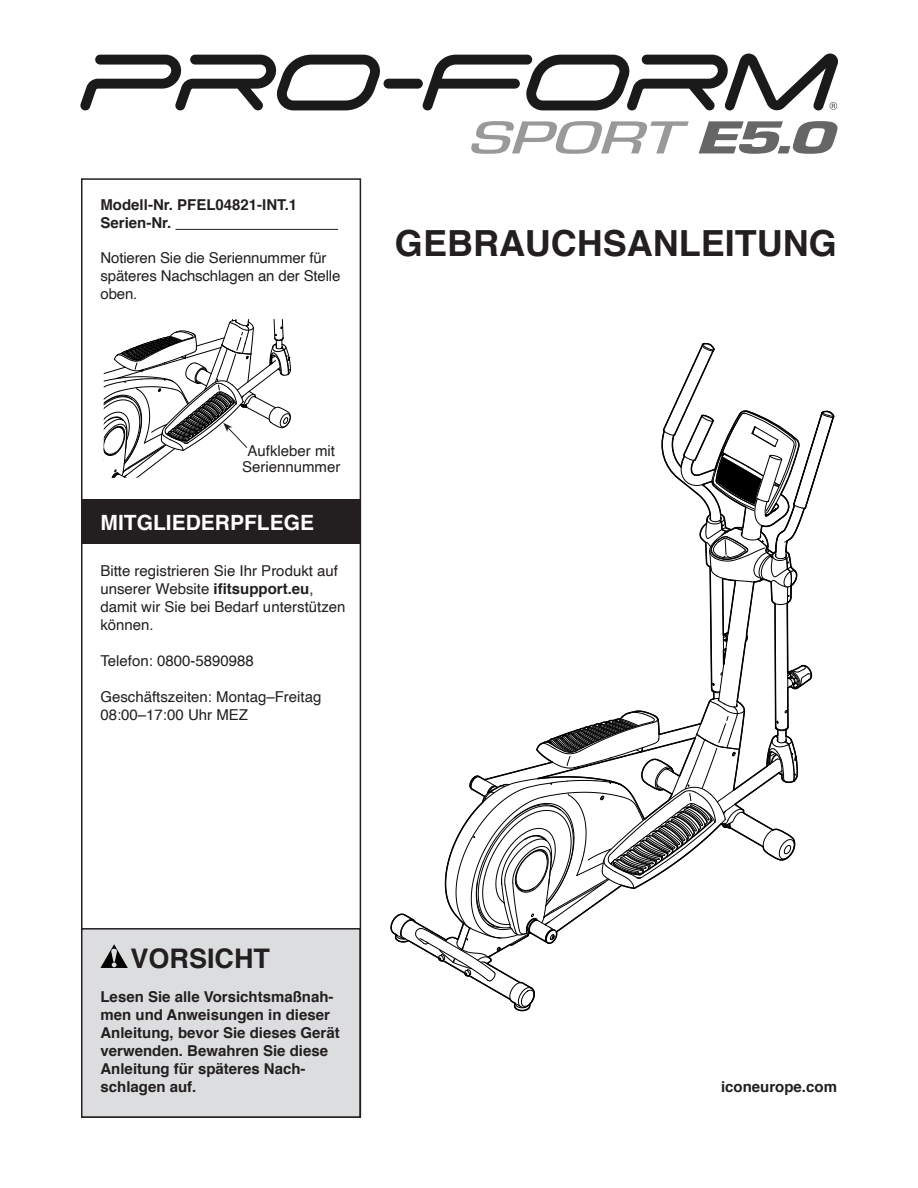
<style>
.page{position:relative;width:918px;height:1188px;background:#fff}
.page>*{position:absolute;margin:0;border:0;box-sizing:border-box;transform-origin:0 0}
.user_s_manual_headin{font:700 36px "Helvetica";color:#231f20}
.questions_heading{font:700 27px "Helvetica";color:#231f20}
.service_heading{font:700 21px "Helvetica";color:#fff}
.body_text{font:15px/18px "Helvetica";color:#231f20}
.body_text_bold{font:700 15px/18px "Helvetica";color:#231f20}
.callout_text_centere{font:15px/16.5px "Helvetica";color:#231f20;text-align:center}
.website_internationa{font:700 15px "Helvetica";color:#231f20}
.s1{font-weight:700}
</style>
<div class="page">
<svg style="left:390px;top:342px;width:444px;height:669px"></svg>
<svg style="left:104px;top:319px;width:187px;height:159px"></svg>
<svg style="left:471px;top:121px;width:218px;height:33px"></svg>
<svg style="left:699px;top:121px;width:138px;height:33px"></svg>
<svg style="left:422px;top:54px;width:416px;height:56px"></svg>
<div style="left:384px;top:79px;width:39px;height:10px;background:#1a1a1a;border-radius:5px"></div>
<svg style="left:80px;top:55px;width:300px;height:55px"></svg>
<hr style="left:176px;top:229px;width:162px;height:1px;background:#231f20">
<div style="left:82px;top:929px;width:278px;height:188px;background:#dcdddf"></div>
<div style="left:81px;top:928px;width:280px;height:190px;border:2px solid #231f20"></div>
<svg style="left:100px;top:944px;width:28px;height:24px"></svg>
<div style="left:95px;top:461px;width:13px;height:25px;background:#fff"></div>
<div style="left:81px;top:499px;width:280px;height:45px;background:#231f20"></div>
<p class="body_text_bold" style="left:100px;top:196px;width:198px">Modell-Nr. PFEL04821-INT.1</p>
<p class="body_text_bold" style="left:100px;top:214px;width:72px">Serien-Nr.</p>
<p class="body_text" style="left:100px;top:249px;width:242px">Notieren Sie die Seriennummer für späteres Nachschlagen an der Stelle oben.</p>
<p class="user_s_manual_headin" style="left:395px;top:214px;width:443px">GEBRAUCHSANLEITUNG</p>
<p class="callout_text_centere" style="left:242px;top:443px;width:100px">Aufkleber mit<br>Seriennummer</p>
<p class="service_heading" style="left:101px;top:505px;width:215px">MITGLIEDERPFLEGE</p>
<p class="body_text" style="left:100px;top:562px;width:247px">Bitte registrieren Sie Ihr Produkt auf unserer Website <span class="s1">ifitsupport.eu</span>, damit wir Sie bei Bedarf unterstützen können.</p>
<p class="body_text" style="left:100px;top:652px;width:155px">Telefon: 0800-5890988</p>
<p class="body_text" style="left:100px;top:688px;width:222px">Geschäftszeiten: Montag–Freitag<br>08:00–17:00 Uhr MEZ</p>
<p class="questions_heading" style="left:131px;top:937px;width:141px">VORSICHT</p>
<p class="body_text_bold" style="left:100px;top:988px;width:241px">Lesen Sie alle Vorsichtsmaßnah&shy;men und Anweisungen in dieser<br>Anleitung, bevor Sie dieses Gerät verwenden. Bewahren Sie diese<br>Anleitung für späteres Nach&shy;schlagen auf.</p>
<p class="website_internationa" style="left:721px;top:1075px;width:117px">iconeurope.com</p>
</div>
